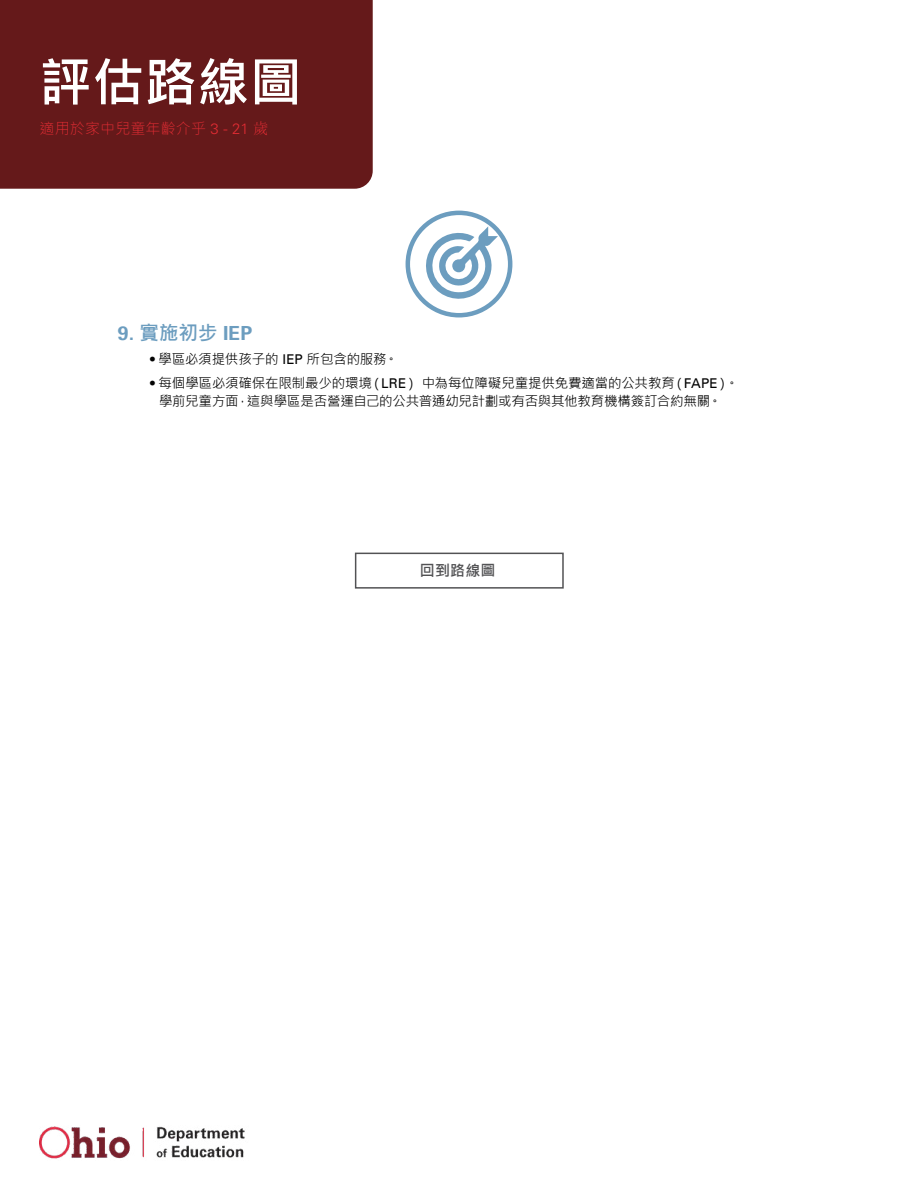
<style>
.page{position:relative;width:918px;height:1188px;background:#fff}
.page>*{position:absolute;margin:0;border:0;box-sizing:border-box;transform-origin:0 0}
.t1{font:700 52.5px "Microsoft Jheng Hei";color:#fff}
.t2{font:700 19.5px "Univers 65";color:#6c9dbf}
.t3{font:300 15px "Microsoft Jheng Hei";letter-spacing:.01em;color:#e12c33}
.t4{font:700 15px "Microsoft Jheng Hei";letter-spacing:.01em;color:#525254}
.t5{font:13.5px/18px "Microsoft Jheng Hei";letter-spacing:-.015em;color:#030303;text-align:center}
.s1{font-family:"Univers LT Std"}
.s2{font-family:"Adobe Song Std"}
.s3{font-family:"Microsoft Jheng Hei"}
.s4{font-family:"Univers 55 Roman"}
</style>
<div class="page">
<div style="left:0;top:0;width:373px;height:189px;background:#65191a"></div>
<div style="left:406px;top:211px;width:106px;height:106px;border:4px solid #6c9dbf;border-radius:50%"></div>
<svg style="left:423px;top:226px;width:75px;height:76px"></svg>
<img style="left:40px;top:1126px;width:205px;height:33px">
<div style="left:355px;top:553px;width:209px;height:36px;border:2px solid #525254"></div>
<h1 class="t1" style="left:39px;top:50px;width:264px">評估路線圖</h1>
<p class="t3" style="left:40px;top:119px;width:230px">適用於家中兒童年齡介乎 <span class="s1">3 - 21</span> <span class="s2">歲</span></p>
<h2 class="t2" style="left:118px;top:320px;width:136px">9. <span class="s3">實施初步</span> IEP</h2>
<p class="t5" style="left:150px;top:350px;width:249px"><span class="s4">•</span> 學區必須提供孩子的 <span class="s4">IEP</span> 所包含的服務。</p>
<p class="t5" style="left:150px;top:374px;width:590px"><span class="s4">•</span> 每個學區必須確保在限制最少的環境（<span class="s4">LRE</span>）中為每位障礙兒童提供免費適當的公共教育（<span class="s4">FAPE</span>）。學前兒童方面，這與學區是否營運自己的公共普通幼兒計劃或有否與其他教育機構簽訂合約無關。</p>
<p class="t4" style="left:420px;top:561px;width:77px">回到路線圖</p>
</div>
